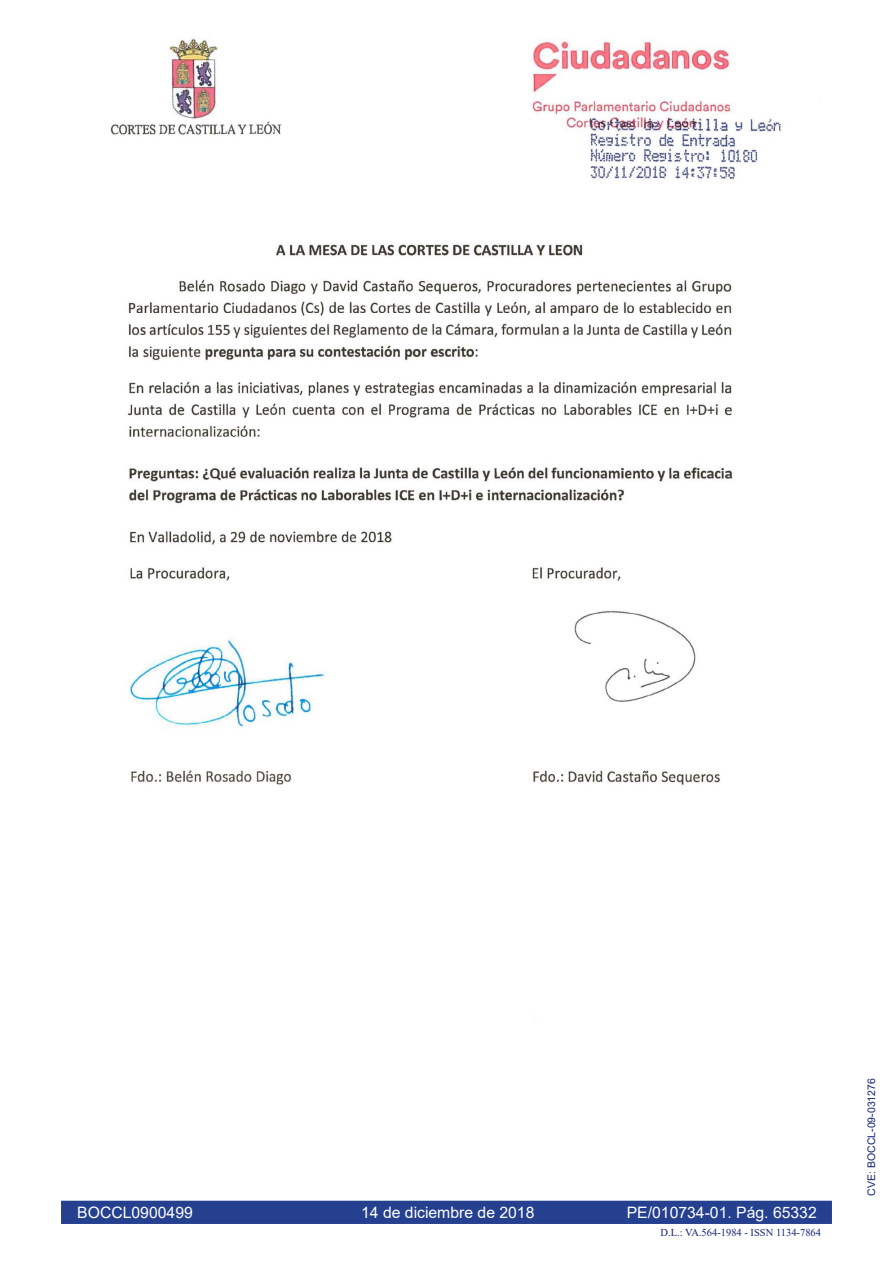
<style>
.page{position:relative;width:893px;height:1263px;background:#fff}
.page>*{position:absolute;margin:0;border:0;box-sizing:border-box;transform-origin:0 0}
.t1{font:15.75px "Arial";color:#fff}
.t2{font:10.5px "Times New Roman";color:#132477}
.t3{font:10.5px "Arial";color:#132477}
</style>
<div class="page">
<div style="left:60px;top:1200px;width:773px;height:25px;background:#25408f"></div>
<div style="left:60px;top:1199px;width:773px;height:26px;border:2px solid #fff"></div>
<img style="left:60px;top:38px;width:773px;height:1162px">
<p class="t1" style="left:77px;top:1202px;width:117px">BOCCL0900499</p>
<p class="t1" style="left:361px;top:1202px;width:175px">14 de diciembre de 2018</p>
<p class="t1" style="left:627px;top:1202px;width:192px">PE/010734-01. Pág. 65332</p>
<p class="t2" style="left:661px;top:1225px;width:162px">D.L.: VA.564-1984 - ISSN 1134-7864</p>
<p class="t3" style="left:864px;top:1195px;width:119px;rotate:-90deg">CVE: BOCCL-09-031276</p>
</div>
